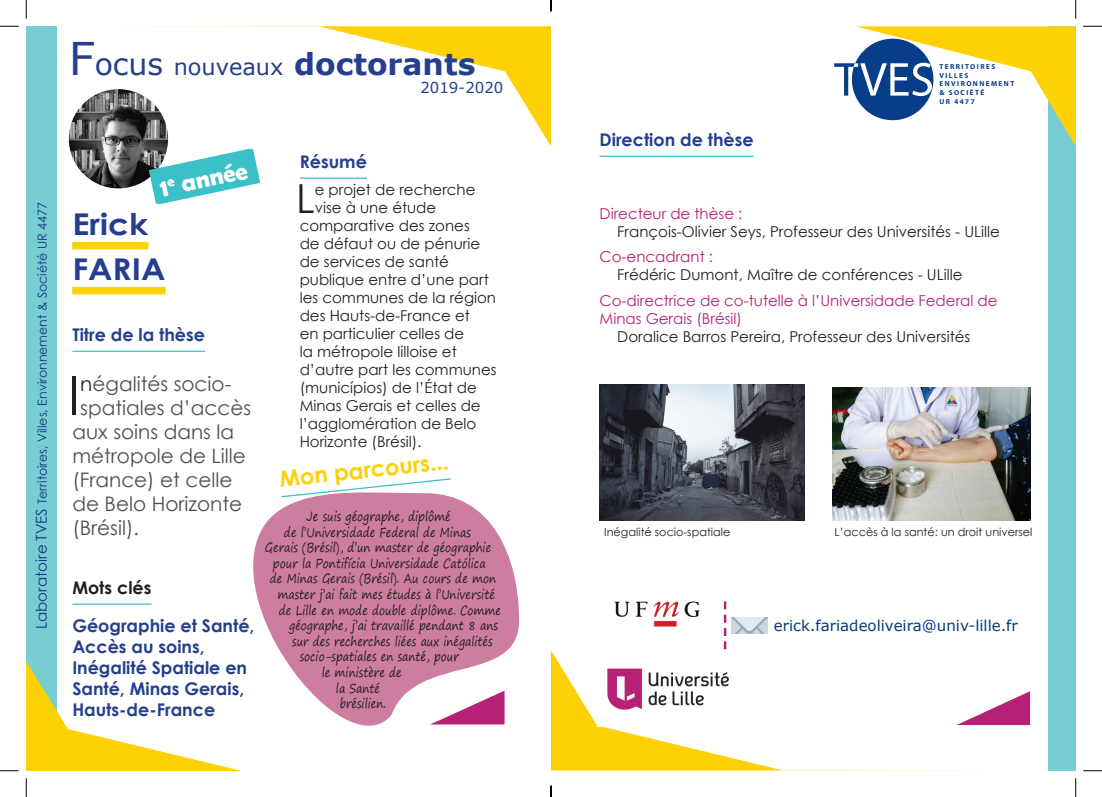
<style>
.page{position:relative;width:1102px;height:797px;background:#fff}
.page>*{position:absolute;margin:0;border:0;box-sizing:border-box;transform-origin:0 0}
.t1{font:53.38px "Century Gothic";color:#231f20}
.t2{font:40px "Century Gothic";color:#231f20}
.t3{font:700 30px "Verdana";color:#253f8e}
.t4{font:700 30px/45px "Century Gothic";color:#253f8e;scale:1.1 1}
.t5{font:700 24.75px "Berlin Sans FB Demi";color:#fff}
.t6{font:700 22.5px "Century Gothic";color:#fed105}
.t7{font:20px "Century Gothic";color:#4e4f50}
.t8{font:700 17.5px/21px "Century Gothic";color:#253f8e}
.t9{font:700 17.5px "Century Gothic";color:#231f20}
.t10{font:15px "Century Gothic";color:#231f20}
.t11{font:15px/18px "Century Gothic";color:#b62175}
.t12{font:15px "Verdana";color:#083a82}
.t13{font:15px "Verdana";color:#253f8e}
.t14{font:13px "Segoe Print";color:#231f20;scale:.82 1}
.t15{font:12.5px "Century Gothic";color:#083a82}
.t16{font:11.25px "Century Gothic";color:#231f20}
.t17{font:700 7.25px/8.6px "Myriad Pro";letter-spacing:.2em;color:#083e89}
.s1{font-size:15px}
.s2{font-weight:400;font-size:45px}
.s3{font-weight:400}
.s4{font-weight:400;font-size:22.5px}
.s5{color:#231f20}
</style>
<div class="page">
<div style="left:1048px;top:26px;width:27px;height:744px;background:#78cdd3"></div>
<div style="left:26px;top:26px;width:31px;height:744px;background:#78cdd3"></div>
<svg style="left:68px;top:26px;width:483px;height:120px"></svg>
<svg style="left:834px;top:26px;width:241px;height:119px"></svg>
<hr style="left:299px;top:177px;width:68px;height:2px;background:#3bc0c8">
<svg style="left:551px;top:650px;width:480px;height:120px"></svg>
<svg style="left:26px;top:661px;width:212px;height:109px"></svg>
<hr style="left:72px;top:350px;width:133px;height:2px;background:#3bc0c8">
<img style="left:832px;top:388px;width:198px;height:133px">
<hr style="left:599px;top:156px;width:154px;height:1px;background:#3bc0c8">
<img style="left:69px;top:89px;width:99px;height:99px;border-radius:50px">
<hr style="left:72px;top:603px;width:79px;height:1px;background:#3bc0c8">
<div style="left:72px;top:242px;width:76px;height:7px;background:#fed105"></div>
<div style="left:72px;top:287px;width:93px;height:7px;background:#fed105"></div>
<svg style="left:234px;top:497px;width:285px;height:268px;fill:#cd7ea0"></svg>
<svg style="left:280px;top:478px;width:172px;height:20px"></svg>
<img style="left:599px;top:384px;width:205px;height:137px">
<svg style="left:149px;top:148px;width:111px;height:56px"></svg>
<img style="left:614px;top:601px;width:86px;height:26px">
<img style="left:731px;top:617px;width:36px;height:16px">
<svg style="left:723px;top:601px;width:3px;height:48px"></svg>
<img style="left:597px;top:652px;width:141px;height:74px">
<svg style="left:0;top:25px;width:19px;height:2px"></svg>
<svg style="left:1083px;top:25px;width:18px;height:2px"></svg>
<svg style="left:0;top:770px;width:19px;height:1px"></svg>
<svg style="left:1083px;top:770px;width:18px;height:1px"></svg>
<svg style="left:25px;top:0;width:2px;height:19px"></svg>
<svg style="left:25px;top:778px;width:2px;height:19px"></svg>
<svg style="left:1075px;top:0;width:1px;height:19px"></svg>
<svg style="left:1075px;top:778px;width:1px;height:19px"></svg>
<svg style="left:550px;top:785px;width:1px;height:12px"></svg>
<p class="t15" style="left:33px;top:629px;width:428px;rotate:-90deg"><span class="s1">Laboratoire TVES</span> Territoires, Villes, Environnement &amp; Société UR 4477</p>
<h3 class="t3" style="left:69px;top:42px;width:408px"><span class="s2">F</span><span class="s3">ocus</span> <span class="s4">nouveaux</span> doctorants</h3>
<p class="t13" style="left:420px;top:77px;width:85px">2019-2020</p>
<h3 class="t5" style="left:157px;top:174px;width:90px;rotate:-12deg">1<sup>e</sup> année</h3>
<h3 class="t4" style="left:72px;top:200px;width:86px">Erick<br>FARIA</h3>
<p class="t8" style="left:72px;top:323px;width:134px">Titre de la thèse</p>
<h1 class="t1" style="left:68px;top:358px;width:14px">I</h1>
<h3 class="t7" style="left:80px;top:369px;width:152px"><span class="s5">n</span>égalités socio-</h3>
<h3 class="t7" style="left:80px;top:393px;width:172px">spatiales d’accès</h3>
<h3 class="t7" style="left:72px;top:417px;width:163px">aux soins dans la</h3>
<h3 class="t7" style="left:72px;top:441px;width:175px">métropole de Lille</h3>
<h3 class="t7" style="left:72px;top:465px;width:162px">(France) et celle</h3>
<h3 class="t7" style="left:72px;top:489px;width:171px">de Belo Horizonte</h3>
<h3 class="t7" style="left:72px;top:513px;width:68px">(Brésil).</h3>
<p class="t9" style="left:72px;top:574px;width:81px">Mots clés</p>
<p class="t8" style="left:72px;top:614px;width:184px">Géographie et Santé,<br>Accès au soins,<br>Inégalité Spatiale en<br>Santé, Minas Gerais,<br>Hauts-de-France</p>
<p class="t8" style="left:299px;top:150px;width:69px">Résumé</p>
<h2 class="t2" style="left:296px;top:171px;width:20px">L</h2>
<p class="t10" style="left:315px;top:179px;width:162px">e projet de recherche</p>
<p class="t10" style="left:315px;top:197px;width:123px">vise à une étude</p>
<p class="t10" style="left:300px;top:215px;width:172px">comparative des zones</p>
<p class="t10" style="left:300px;top:233px;width:182px">de défaut ou de pénurie</p>
<p class="t10" style="left:300px;top:251px;width:151px">de services de santé</p>
<p class="t10" style="left:300px;top:269px;width:191px">publique entre d’une part</p>
<p class="t10" style="left:300px;top:287px;width:198px">les communes de la région</p>
<p class="t10" style="left:300px;top:305px;width:172px">des Hauts-de-France et</p>
<p class="t10" style="left:300px;top:323px;width:166px">en particulier celles de</p>
<p class="t10" style="left:300px;top:341px;width:158px">la métropole lilloise et</p>
<p class="t10" style="left:300px;top:359px;width:198px">d’autre part les communes</p>
<p class="t10" style="left:300px;top:377px;width:179px">(municípios) de l’État de</p>
<p class="t10" style="left:300px;top:395px;width:182px">Minas Gerais et celles de</p>
<p class="t10" style="left:300px;top:413px;width:178px">l’agglomération de Belo</p>
<p class="t10" style="left:300px;top:431px;width:123px">Horizonte (Brésil).</p>
<h3 class="t6" style="left:278px;top:461px;width:171px;rotate:-6deg">Mon parcours...</h3>
<p class="t14" style="left:306px;top:504px;width:177px">Je suis géographe, diplômé</p>
<p class="t14" style="left:284px;top:520px;width:229px">de l’Universidade Federal de Minas</p>
<p class="t14" style="left:265px;top:536px;width:277px">Gerais (Brésil), d’un master de géographie</p>
<p class="t14" style="left:273px;top:551px;width:261px">pour la Pontifícia Universidade Católica</p>
<p class="t14" style="left:270px;top:567px;width:277px">de Minas Gerais (Brésil). Au cours de mon</p>
<p class="t14" style="left:277px;top:582px;width:266px">master j’ai fait mes études à l’Université</p>
<p class="t14" style="left:279px;top:598px;width:272px">de Lille en mode double diplôme. Comme</p>
<p class="t14" style="left:289px;top:614px;width:256px">géographe, j’ai travaillé pendant 8 ans</p>
<p class="t14" style="left:292px;top:629px;width:246px">sur des recherches liées aux inégalités</p>
<p class="t14" style="left:299px;top:645px;width:196px">socio-spatiales en santé, pour</p>
<p class="t14" style="left:322px;top:660px;width:99px">le ministère de</p>
<p class="t14" style="left:336px;top:676px;width:55px">la Santé</p>
<p class="t14" style="left:340px;top:692px;width:58px">brésilien.</p>
<p class="t8" style="left:599px;top:129px;width:155px">Direction de thèse</p>
<p class="t17" style="left:939px;top:62px;width:76px">TERRITOIRES<br>VILLES<br>ENVIRONNEMENT &amp; SOCIÉTÉ<br>UR 4477</p>
<p class="t11" style="left:599px;top:204px;width:144px">Directeur de thèse :</p>
<p class="t10" style="left:617px;top:221px;width:384px">François-Olivier Seys, Professeur des Universités - ULille</p>
<p class="t11" style="left:599px;top:247px;width:115px">Co-encadrant :</p>
<p class="t10" style="left:617px;top:264px;width:347px">Frédéric Dumont, Maître de conférences - ULille</p>
<p class="t11" style="left:599px;top:291px;width:399px">Co-directrice de co-tutelle à l’Universidade Federal de<br>Minas Gerais (Brésil)</p>
<p class="t10" style="left:617px;top:326px;width:354px">Doralice Barros Pereira, Professeur des Universités</p>
<p class="t16" style="left:604px;top:523px;width:128px">Inégalité socio-spatiale</p>
<p class="t16" style="left:834px;top:523px;width:199px">L’accès à la santé: un droit universel</p>
<p class="t12" style="left:773px;top:615px;width:245px">erick.fariadeoliveira@univ-lille.fr</p>
</div>
